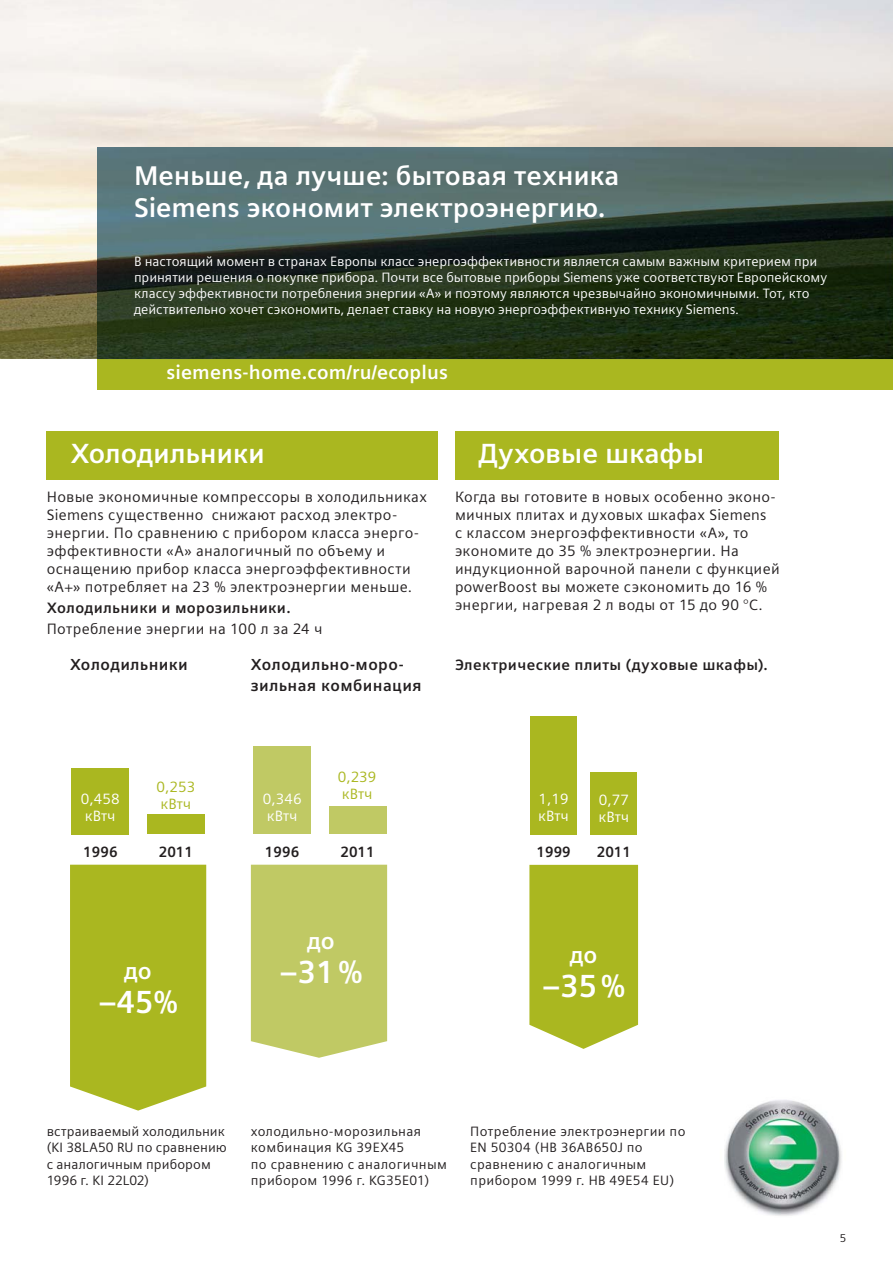
<style>
.page{position:relative;width:893px;height:1263px;background:#fff}
.page>*{position:absolute;margin:0;border:0;box-sizing:border-box;transform-origin:0 0}
.t1{font:700 31.95px "Siemens Sans Cyrillic";color:#fff}
.t2{font:700 27.6px "Siemens Sans Cyrillic";letter-spacing:-.01em;color:#fff}
.t3{font:700 27px/32.4px "Siemens Sans Cyrillic";letter-spacing:-.005em;color:#fff}
.t4{font:700 23.4px "Siemens Sans Cyrillic";color:#fff}
.t5{font:700 19.5px "Siemens Sans";letter-spacing:.01em;color:#fff}
.t6{font:700 15.9px/21.1px "Siemens Sans Cyrillic";letter-spacing:.025em;color:#231f20}
.t7{font:15px/18px "Siemens Sans Cyrillic";letter-spacing:.02em;color:#231f20}
.t8{font:700 15px "Siemens Sans Cyrillic";letter-spacing:.025em;color:#231f20}
.t9{font:14.85px/17.1px "Siemens Sans Cyrillic";color:#fff}
.t10{font:700 14.85px "Siemens Sans Cyrillic";color:#231f20}
.t11{font:14.85px/17.1px "Siemens Sans Cyrillic";color:#aab720}
.t12{font:13.5px/16.2px "Siemens Sans Cyrillic";letter-spacing:-.005em;color:#fff}
.t13{font:13.5px/16.2px "Siemens Sans Cyrillic";letter-spacing:.02em;color:#231f20}
.t14{font:11.25px "Siemens Sans Cyrillic";color:#231f20}
</style>
<div class="page">
<img style="left:724px;top:1100px;width:118px;height:116px">
<img style="left:0;top:0;width:893px;height:359px">
<div style="left:98px;top:359px;width:795px;height:30px;background:#aab720"></div>
<div style="left:47px;top:432px;width:391px;height:48px;background:#aab720"></div>
<div style="left:455px;top:432px;width:323px;height:48px;background:#aab720"></div>
<div style="left:329px;top:806px;width:58px;height:28px;background:#c0c964"></div>
<div style="left:253px;top:746px;width:58px;height:88px;background:#c0c964"></div>
<div style="left:251px;top:865px;width:136px;height:193px;background:#c0c964"></div>
<svg style="left:529px;top:865px;width:109px;height:184px;background:#afbc2f"></svg>
<div style="left:591px;top:772px;width:46px;height:63px;background:#aab720"></div>
<div style="left:530px;top:716px;width:47px;height:119px;background:#aab720"></div>
<div style="left:71px;top:768px;width:58px;height:66px;background:#aab720"></div>
<div style="left:147px;top:814px;width:58px;height:20px;background:#aab720"></div>
<div style="left:70px;top:865px;width:136px;height:245px;background:#aab720"></div>
<img style="left:98px;top:148px;width:795px;height:211px">
<h3 class="t3" style="left:134px;top:160px;width:487px">Меньше, да лучше: бытовая техника<br>Siemens экономит электроэнергию.</h3>
<p class="t12" style="left:134px;top:253px;width:695px">В настоящий момент в странах Европы класс энергоэффективности является самым важным критерием при принятии решения о покупке прибора. Почти все бытовые приборы Siemens уже соответствуют Европейскому классу эффективности потребления энергии «A» и поэтому являются чрезвычайно экономичными. Тот, кто действительно хочет сэкономить, делает ставку на новую энергоэффективную технику Siemens.</p>
<h3 class="t5" style="left:166px;top:361px;width:283px">siemens-home.com/ru/ecoplus</h3>
<h2 class="t2" style="left:71px;top:440px;width:196px">Холодильники</h2>
<h2 class="t2" style="left:479px;top:440px;width:227px">Духовые шкафы</h2>
<p class="t7" style="left:47px;top:489px;width:382px">Новые экономичные компрессоры в холодильниках Siemens существенно снижают расход электро&shy;энергии. По сравнению с прибором класса энерго&shy;эффективности «А» аналогичный по объему и оснащению прибор класса энергоэффективности «А+» потребляет на 23 % электроэнергии меньше.</p>
<p class="t8" style="left:47px;top:601px;width:245px">Холодильники и морозильники.</p>
<p class="t7" style="left:47px;top:621px;width:277px">Потребление энергии на 100 л за 24 ч</p>
<p class="t7" style="left:455px;top:489px;width:326px">Когда вы готовите в новых особенно эконо&shy;мичных плитах и духовых шкафах Siemens<br>с классом энергоэффективности «А», то экономите до 35 % электроэнергии. На индукционной варочной панели с функцией powerBoost вы можете сэкономить до 16 % энергии, нагревая 2 л воды от 15 до 90 °C.</p>
<p class="t6" style="left:70px;top:655px;width:119px">Холодильники</p>
<p class="t6" style="left:251px;top:655px;width:172px">Холодильно-моро&shy;зильная комбинация</p>
<p class="t8" style="left:455px;top:657px;width:314px">Электрические плиты (духовые шкафы).</p>
<p class="t11" style="left:157px;top:778px;width:40px">0,253 кВтч</p>
<p class="t9" style="left:81px;top:791px;width:40px">0,458 кВтч</p>
<p class="t10" style="left:83px;top:844px;width:36px">1996</p>
<p class="t10" style="left:159px;top:844px;width:36px">2011</p>
<h3 class="t4" style="left:124px;top:960px;width:29px">до</h3>
<h1 class="t1" style="left:99px;top:987px;width:81px">–45%</h1>
<p class="t9" style="left:263px;top:791px;width:40px">0,346 кВтч</p>
<p class="t11" style="left:338px;top:769px;width:40px">0,239 кВтч</p>
<p class="t10" style="left:265px;top:844px;width:36px">1996</p>
<p class="t10" style="left:340px;top:844px;width:36px">2011</p>
<h3 class="t4" style="left:307px;top:930px;width:29px">до</h3>
<h1 class="t1" style="left:279px;top:957px;width:85px">–31 %</h1>
<p class="t9" style="left:538px;top:791px;width:32px">1,19 кВтч</p>
<p class="t9" style="left:598px;top:791px;width:32px">0,77 кВтч</p>
<p class="t10" style="left:537px;top:844px;width:36px">1999</p>
<p class="t10" style="left:597px;top:844px;width:36px">2011</p>
<h3 class="t4" style="left:570px;top:944px;width:29px">до</h3>
<h1 class="t1" style="left:542px;top:971px;width:85px">–35 %</h1>
<p class="t13" style="left:47px;top:1124px;width:182px">встраиваемый холодильник (KI 38LA50 RU по сравнению с аналогичным прибором<br>1996 г. KI 22L02)</p>
<p class="t13" style="left:251px;top:1124px;width:198px">холодильно-морозильная комбинация KG 39EX45<br>по сравнению с аналогичным прибором 1996 г. KG35E01)</p>
<p class="t13" style="left:470px;top:1124px;width:217px">Потребление электроэнергии по<br>EN 50304 (HB 36АB650J по сравнению с аналогичным прибором 1999 г. HB 49E54 EU)</p>
<p class="t14" style="left:840px;top:1232px;width:8px">5</p>
</div>
